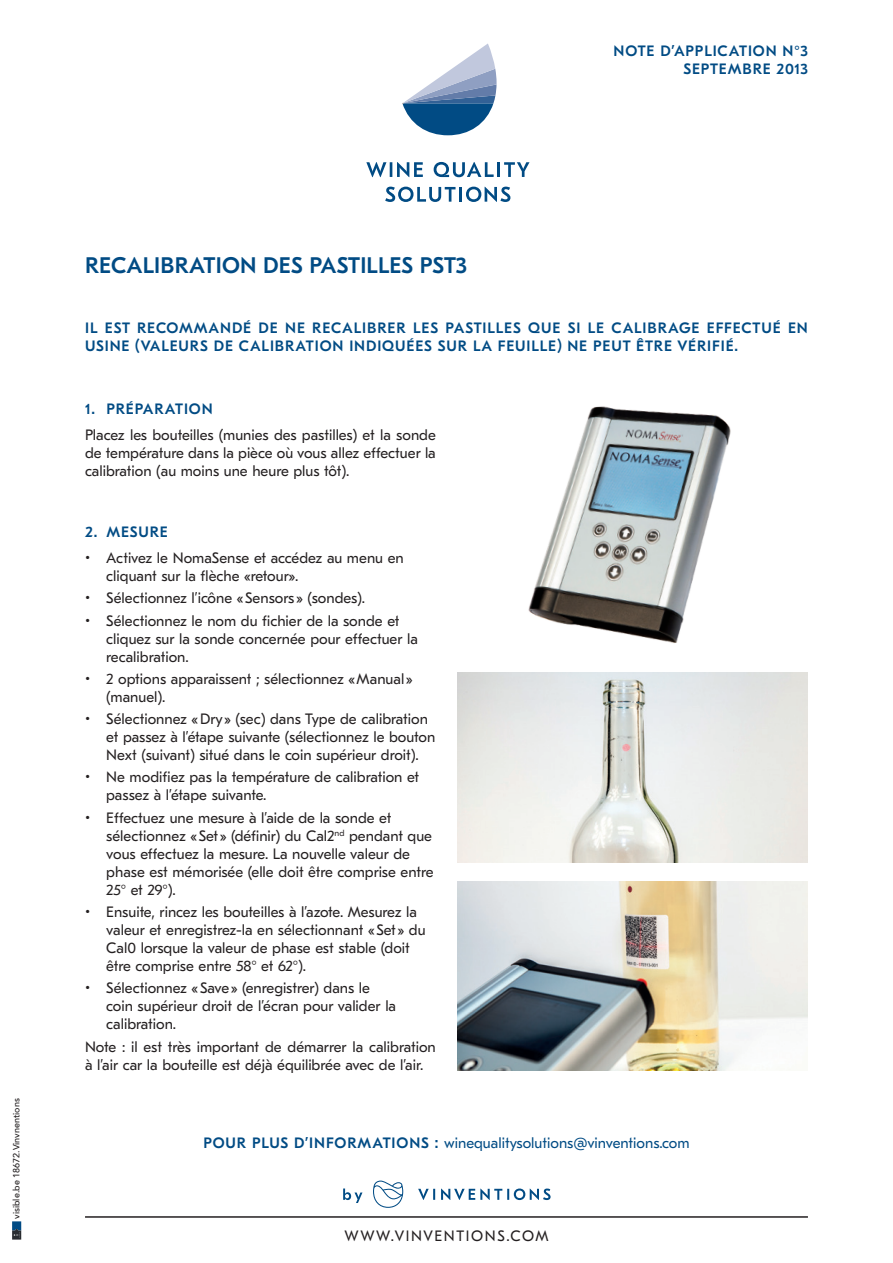
<style>
.page{position:relative;width:893px;height:1263px;background:#fff}
.page>*{position:absolute;margin:0;border:0;box-sizing:border-box;transform-origin:0 0}
.t1{font:500 22.5px "GT Eesti Pro Text";letter-spacing:.01em;color:#014b84}
.t2{font:15px/18px "GT Eesti Pro Text";color:#231f20}
.t3{font:500 15px/18px "GT Eesti Pro Text";letter-spacing:.06em;color:#014b84;text-align:right}
.t4{font:15px "GT Eesti Pro Text";color:#014b84}
.t5{font:15px "GT Eesti Pro Text";letter-spacing:.11em;color:#231f20}
.t6{font:500 9px "Avenir";color:#231f20}
.t7{font:8.7px "GT Eesti Pro Text";color:#231f20}
.s1{font-weight:500}
</style>
<div class="page">
<hr style="left:85px;top:1216px;width:723px;height:2px;background:#231f20">
<svg style="left:373px;top:1180px;width:30px;height:28px"></svg>
<svg style="left:418px;top:1188px;width:133px;height:12px"></svg>
<svg style="left:343px;top:1188px;width:19px;height:15px"></svg>
<svg style="left:402px;top:43px;width:95px;height:92px"></svg>
<svg style="left:366px;top:162px;width:57px;height:15px"></svg>
<hr style="left:497px;top:162px;width:3px;height:15px;background:#014b84">
<svg style="left:504px;top:162px;width:25px;height:15px"></svg>
<svg style="left:434px;top:162px;width:60px;height:15px"></svg>
<svg style="left:385px;top:187px;width:70px;height:15px"></svg>
<hr style="left:459px;top:187px;width:3px;height:15px;background:#014b84">
<svg style="left:466px;top:187px;width:44px;height:15px"></svg>
<svg style="left:12px;top:1221px;width:9px;height:18px"></svg>
<img style="left:528px;top:406px;width:203px;height:237px">
<img style="left:457px;top:673px;width:351px;height:189px">
<img style="left:457px;top:881px;width:351px;height:189px">
<p class="t3" style="left:614px;top:42px;width:196px">NOTE D’APPLICATION N°3<br>SEPTEMBRE 2013</p>
<p class="t6" style="left:9px;top:1219px;width:122px;rotate:-90deg">visible.be 18672.Vinvnentions</p>
<h1 class="t1" style="left:85px;top:253px;width:384px">RECALIBRATION DES PASTILLES PST3</h1>
<p class="t3" style="left:137px;top:320px;width:116px">RECOMMANDÉ</p>
<p class="t3" style="left:707px;top:320px;width:75px">EFFECTUÉ</p>
<p class="t3" style="left:105px;top:320px;width:27px">EST</p>
<p class="t3" style="left:312px;top:320px;width:95px">RECALIBRER</p>
<p class="t3" style="left:413px;top:320px;width:26px">LES</p>
<p class="t3" style="left:446px;top:320px;width:77px">PASTILLES</p>
<p class="t3" style="left:528px;top:320px;width:34px">QUE</p>
<p class="t3" style="left:568px;top:320px;width:14px">SI</p>
<p class="t3" style="left:611px;top:320px;width:89px">CALIBRAGE</p>
<p class="t3" style="left:285px;top:320px;width:21px">NE</p>
<p class="t3" style="left:85px;top:320px;width:654px;text-align:left">IL<br>USINE (VALEURS DE CALIBRATION INDIQUÉES SUR LA FEUILLE) NE PEUT ÊTRE VÉRIFIÉ.</p>
<p class="t3" style="left:259px;top:320px;width:21px">DE</p>
<p class="t3" style="left:588px;top:320px;width:18px">LE</p>
<p class="t3" style="left:788px;top:320px;width:21px">EN</p>
<p class="t3" style="left:106px;top:400px;width:108px">PRÉPARATION</p>
<p class="t3" style="left:85px;top:400px;width:11px">1.</p>
<p class="t2" style="left:85px;top:426px;width:352px;text-align:justify">Placez les bouteilles (munies des pastilles) et la sonde de température dans la pièce où vous allez effectuer la calibration (au moins une heure plus tôt .(</p>
<p class="t3" style="left:85px;top:523px;width:14px">2.</p>
<p class="t2" style="left:85px;top:549px;width:7px">•</p>
<p class="t2" style="left:85px;top:590px;width:7px">•</p>
<p class="t2" style="left:85px;top:612px;width:7px">•</p>
<p class="t2" style="left:85px;top:670px;width:7px">•</p>
<p class="t2" style="left:85px;top:710px;width:7px">•</p>
<p class="t2" style="left:85px;top:769px;width:7px">•</p>
<p class="t2" style="left:85px;top:809px;width:7px">•</p>
<p class="t2" style="left:85px;top:903px;width:7px">•</p>
<p class="t2" style="left:85px;top:979px;width:7px">•</p>
<p class="t3" style="left:106px;top:523px;width:63px">MESURE</p>
<p class="t2" style="left:106px;top:549px;width:299px">Activez le NomaSense et accédez au menu en</p>
<p class="t2" style="left:106px;top:565px;width:260px;line-height:22.2px">cliquant sur la flèche «retour .«<br>Sélectionnez ’l icône « Sensors» (sondes .(</p>
<p class="t2" style="left:106px;top:612px;width:295px">Sélectionnez le nom du fichier de la sonde et</p>
<p class="t2" style="left:106px;top:630px;width:313px">cliquez sur la sonde concernée pour effectuer la recalibration.</p>
<p class="t2" style="left:106px;top:670px;width:308px">2 options apparaissent ; sélectionnez «Manual«</p>
<p class="t2" style="left:106px;top:686px;width:323px;line-height:22.2px">(manuel .(<br>Sélectionnez «Dry» (sec) dans Type de calibration</p>
<p class="t2" style="left:106px;top:728px;width:331px">et passez ’là étape suivante (sélectionnez le bouton<br>Next (suivant) situé dans le coin supérieur droit .(</p>
<p class="t2" style="left:106px;top:769px;width:314px">Ne modifiez pas la température de calibration et</p>
<p class="t2" style="left:106px;top:784px;width:287px;line-height:22.2px">passez ’là étape suivante.<br>Effectuez une mesure ’là aide de la sonde et</p>
<p class="t2" style="left:106px;top:827px;width:329px">sélectionnez « Set» (définir) du Cal2<br>vous effectuez la mesure. La nouvelle valeur de phase est mémorisée (elle doit être comprise entre 25° et 29° .(</p>
<p class="t2" style="left:106px;top:903px;width:312px">Ensuite, rincez les bouteilles ’là azote. Mesurez la</p>
<p class="t7" style="left:335px;top:828px;width:11px">nd</p>
<p class="t2" style="left:349px;top:827px;width:84px">pendant que</p>
<p class="t2" style="left:106px;top:921px;width:321px">valeur et enregistrez-la en sélectionnant « Set» du<br>Cal0 lorsque la valeur de phase est stable (doit être comprise entre 58° et 62° .(</p>
<p class="t2" style="left:106px;top:979px;width:265px">Sélectionnez « Save» (enregistrer) dans le</p>
<p class="t2" style="left:106px;top:997px;width:291px">coin supérieur droit de ’lécran pour valider la calibration.</p>
<p class="t2" style="left:85px;top:1038px;width:352px">Note : il est très important de démarrer la calibration<br>’là air car la bouteille est déjà équilibrée avec de ’lair.</p>
<p class="t4" style="left:203px;top:1134px;width:488px"><span class="s1">POUR PLUS D’INFORMATIONS :</span> winequalitysolutions@vinventions.com</p>
<p class="t5" style="left:344px;top:1227px;width:206px">WWW.VINVENTIONS.COM</p>
</div>
